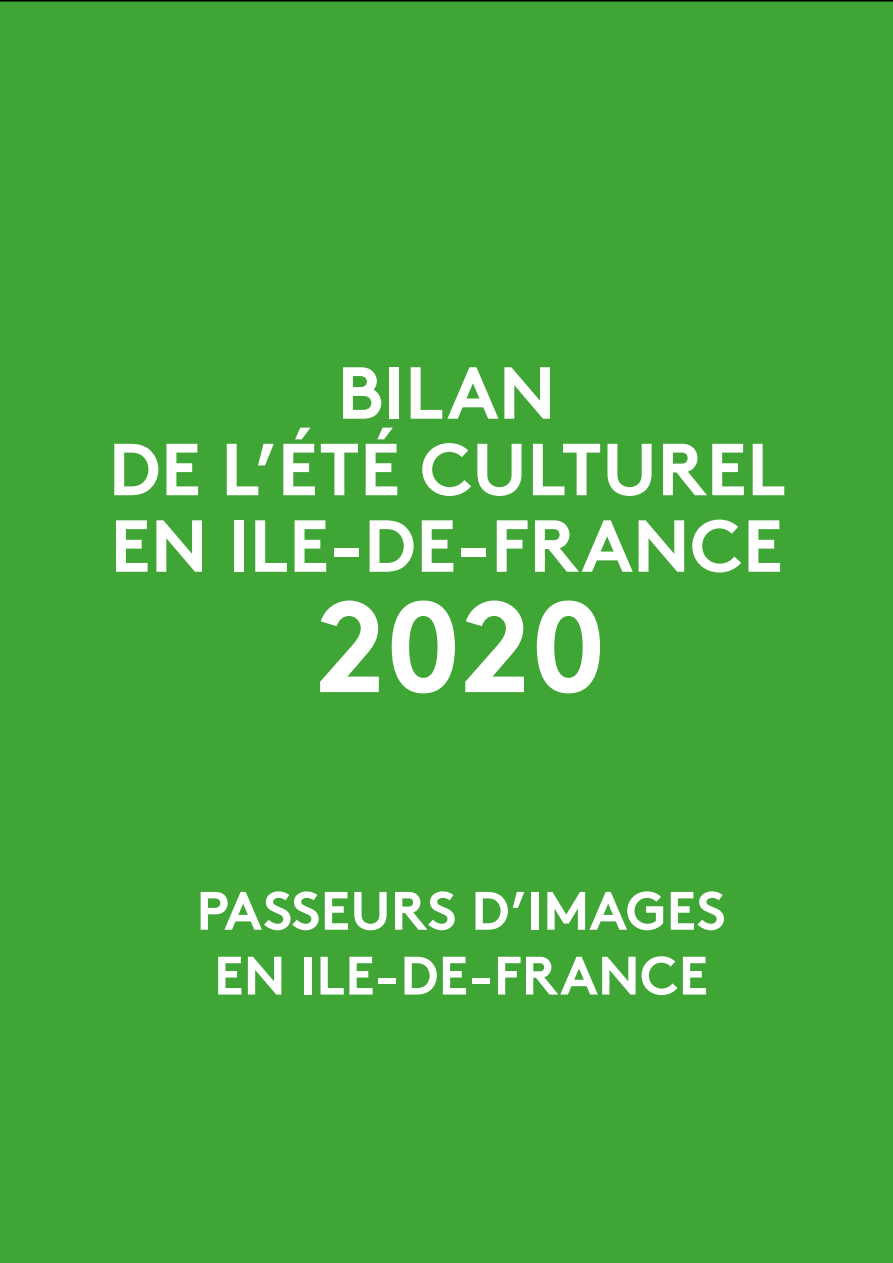
<style>
.page{position:relative;width:893px;height:1263px;background:#3fa535}
.page>*{position:absolute;margin:0;border:0;box-sizing:border-box;transform-origin:0 0}
.t1{font:700 129px "Brown Std";color:#fff}
.t2{font:700 73.5px/76.5px "Brown Std";color:#fff;text-align:center}
.t3{font:700 54px/64.8px "Brown Std";color:#fff;text-align:center}
</style>
<div class="page">
<p class="t2" style="left:108px;top:354px;width:679px">BILAN<br>DE L’ÉTÉ CULTUREL<br>EN ILE-DE-FRANCE</p>
<h1 class="t1" style="left:315px;top:568px;width:294px">2020</h1>
<p class="t3" style="left:196px;top:878px;width:531px">PASSEURS D’IMAGES<br>EN ILE-DE-FRANCE</p>
</div>
